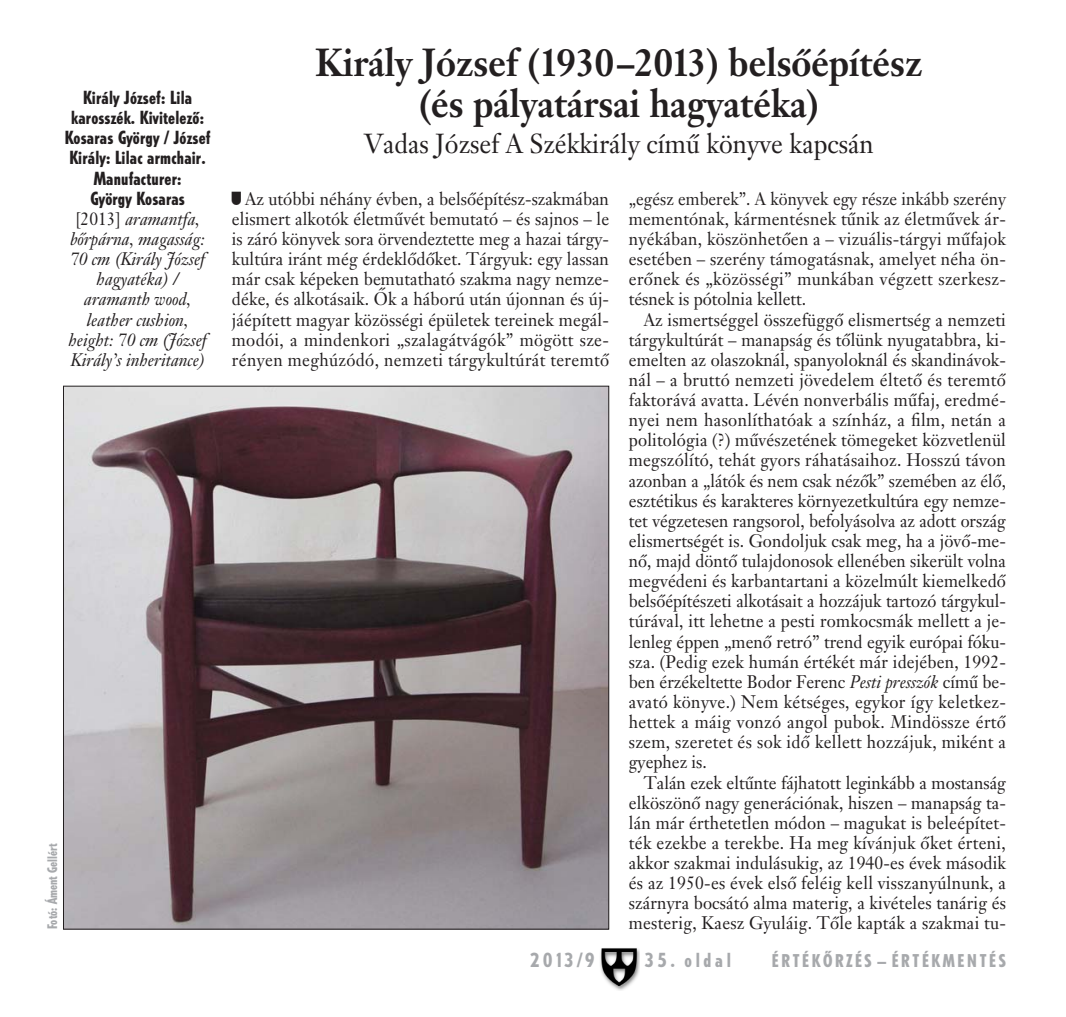
<style>
.page{position:relative;width:1066px;height:1017px;background:#fff}
.page>*{position:absolute;margin:0;border:0;box-sizing:border-box;transform-origin:0 0}
.t1{font:38.5px/40.2px "Janson Text Bold H";color:#231f20;text-align:center;scale:.9 1}
.t2{font:27.12px "Janson Text Roman H";color:#231f20;scale:.94 1}
.t3{font:19.25px "Tempo Heavy Condensed H";letter-spacing:.19em;color:#a7a9ac}
.t4{font:17.85px/20.1px "Janson Text Roman H";letter-spacing:.02em;color:#231f20;text-align:justify;scale:.94 1}
.t5{font:17.85px/20.1px "Janson Text Roman H";letter-spacing:.02em;color:#231f20;text-align:justify;scale:.92 1}
.t6{font:17.85px/20.1px "Janson Text Italic H";color:#231f20;text-align:center;scale:.94 1}
.t7{font:17.85px/20.1px "Tempo Heavy Condensed H";letter-spacing:.01em;color:#231f20;text-align:center}
.t8{font:17.5px "Tempo Heavy Condensed H";letter-spacing:.16em;color:#a7a9ac}
.t9{font:13.12px "Tempo Heavy Condensed H";color:#a7a9ac}
.s1{font-family:"Janson Text Roman H"}
.s2{font-family:"Carta";font-size:16.62px}
.s3{font-family:"Janson Text Italic H"}
</style>
<div class="page">
<img style="left:600px;top:948px;width:39px;height:42px">
<img style="left:65px;top:388px;width:542px;height:539px">
<p class="t7" style="left:65px;top:89px;width:147px">Király József: Lila karosszék. Kivitelezô:<br>Kosaras György / József<br>Király: Lilac armchair.<br>Manufacturer:<br>György Kosaras</p>
<p class="t6" style="left:68px;top:211px;width:149px"><span class="s1">[2013]</span> aramantfa, bôrpárna, magasság:<br>70 cm (Király József hagyatéka) / aramanth wood, leather cushion, height: 70 cm (József<br>Király’s inheritance)</p>
<p class="t9" style="left:48px;top:929px;width:88px;rotate:-90deg">Fotó: Áment Gellért</p>
<h1 class="t1" style="left:316px;top:47px;width:676px">Király József (1930–2013) belsôépítész (és pályatársai hagyatéka)</h1>
<h2 class="t2" style="left:364px;top:133px;width:543px">Vadas József A Székkirály címû könyve kapcsán</h2>
<p class="t4" style="left:232px;top:190px;width:403px"><span class="s2">-</span> Az utóbbi néhány évben, a belsôépítész-szakmában elismert alkotók életmûvét bemutató – és sajnos – le is záró könyvek sora örvendeztette meg a hazai tárgy&shy;kultúra iránt még érdeklôdôket. Tárgyuk: egy lassan már csak képeken bemutatható szakma nagy nem ze - déke, és alkotásaik. Ôk a háború után újonnan és új - jáépített magyar közösségi épületek tereinek megál - modói, a mindenkori „szalagátvágók” mögött sze - rényen meghúzódó, nemzeti tárgykultúrát teremtô</p>
<p class="t5" style="left:629px;top:190px;width:411px">„egész emberek”. A könyvek egy része inkább sze rény mementónak, kármentésnek tûnik az életmûvek ár - nyékában, köszönhetôen a – vizuális-tárgyi mûfajok esetében – szerény támogatásnak, amelyet néha ön - erônek és „közösségi” munkában végzett szerkesz - tésnek is pótolnia kellett.</p>
<p class="t4" style="left:629px;top:311px;width:403px;text-indent:15px">Az ismertséggel összefüggô elismertség a nemzeti tárgykultúrát – manapság és tôlünk nyugatabbra, ki - emelten az olaszoknál, spanyoloknál és skandiná vok - nál – a bruttó nemzeti jövedelem éltetô és teremtô faktorává avatta. Lévén nonverbális mûfaj, eredmé - nyei nem hasonlíthatóak a színház, a film, netán a politológia (?) mûvészetének tömegeket közvetlenül megszólító, tehát gyors ráhatásaihoz. Hosszú távon azonban a „látók és nem csak nézôk” szemében az élô, esztétikus és karakteres környezetkultúra egy nemze - tet végzetesen rangsorol, befolyásolva az adott ország elismertségét is. Gondoljuk csak meg, ha a jövô-me - nô, majd döntô tulajdonosok ellenében sikerült vol na megvédeni és karbantartani a közelmúlt kiemelkedô belsôépítészeti alkotásait a hozzájuk tartozó tárgy kul&shy;túrával, itt le hetne a pesti romkocsmák mellett a je - lenleg éppen „menô retró” trend egyik európai fó ku - sza. (Pedig ezek humán értékét már idejében, 1992- ben érzé kel t ette Bodor Ferenc <span class="s3">Pesti presszók</span> címû be - avató köny ve.) Nem kétséges, egykor így keletkez - hettek a máig vonzó angol pubok. Mindössze értô szem, szeretet és sok idô kellett hozzájuk, miként a gyephez is.</p>
<p class="t4" style="left:629px;top:774px;width:403px;text-indent:15px">Talán ezek eltûnte fájhatott leginkább a mostanság elköszönô nagy generációnak, hiszen – manapság ta - lán már érthetetlen módon – magukat is bele épí tet - ték ezekbe a terekbe. Ha meg kívánjuk ôket érteni, akkor szakmai indulásukig, az 1940-es évek második és az 1950-es évek elsô feléig kell visszanyúlnunk, a szárnyra bocsátó alma materig, a kivételes tanárig és mesterig, Kaesz Gyuláig. Tôle kapták a szakmai tu -</p>
<p class="t3" style="left:530px;top:952px;width:66px">2013/9</p>
<p class="t3" style="left:645px;top:952px;width:88px">35. oldal</p>
<p class="t8" style="left:772px;top:953px;width:235px">ÉRTÉKÔRZÉS – ÉRTÉKMENTÉS</p>
</div>
